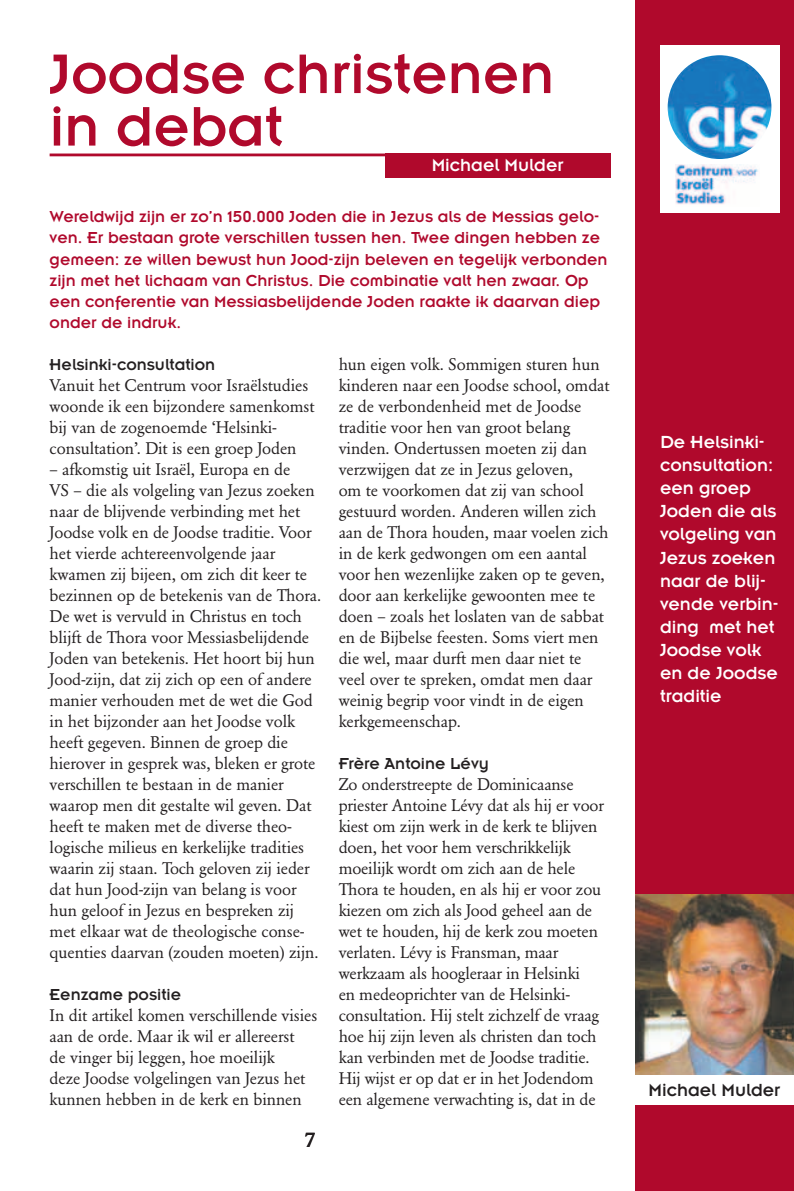
<style>
.page{position:relative;width:794px;height:1191px;background:#fff}
.page>*{position:absolute;margin:0;border:0;box-sizing:border-box;transform-origin:0 0}
.t1{font:61.25px/52.5px "Insignia";color:#b0092c}
.t2{font:500 21px "Garamond BE";color:#231f20}
.t3{font:19.25px/23.1px "Insignia";color:#fff}
.t4{font:19.25px "Insignia";color:#231f20}
.t5{font:17.5px/21px "Insignia";color:#b0092c}
.t6{font:17.5px "Insignia";color:#231f20}
.t7{font:16.62px/21px "Garamond BE";letter-spacing:-.005em;color:#231f20}
</style>
<div class="page">
<div style="left:635px;top:0;width:159px;height:1191px;background:#b0092c"></div>
<hr style="left:50px;top:153px;width:560px;height:3px;background:#b0092c">
<div style="left:385px;top:153px;width:225px;height:25px;background:#b0092c"></div>
<div style="left:635px;top:894px;width:159px;height:210px;background:#fff"></div>
<img style="left:635px;top:894px;width:159px;height:180px">
<div style="left:660px;top:45px;width:119px;height:167px;background:#fff"></div>
<img style="left:675px;top:164px;width:83px;height:41px">
<img style="left:667px;top:55px;width:104px;height:104px;border-radius:50%">
<h1 class="t1" style="left:50px;top:53px;width:506px">Joodse christenen in debat</h1>
<p class="t3" style="left:432px;top:155px;width:133px">Michael Mulder</p>
<p class="t5" style="left:50px;top:208px;width:559px">Wereldwijd zijn er zo’n 150.000 Joden die in Jezus als de Messias gelo&shy;ven. Er bestaan grote verschillen tussen hen. Twee dingen hebben ze gemeen: ze willen bewust hun Jood-zijn beleven en tegelijk verbonden zijn met het lichaam van Christus. Die combinatie valt hen zwaar. Op een conferentie van Messiasbelijdende Joden raakte ik daarvan diep onder de indruk.</p>
<p class="t6" style="left:50px;top:358px;width:167px">Helsinki-consultation</p>
<p class="t7" style="left:50px;top:376px;width:266px">Vanuit het Centrum voor Israëlstudies woonde ik een bijzondere samenkomst bij van de zogenoemde ‘Helsinki&shy;consultation’. Dit is een groep Joden</p>
<p class="t7" style="left:50px;top:460px;width:273px">– afkomstig uit Israël, Europa en de<br>VS – die als volgeling van Jezus zoeken naar de blijvende verbinding met het Joodse volk en de Joodse traditie. Voor het vierde achtereenvolgende jaar kwamen zij bijeen, om zich dit keer te bezinnen op de betekenis van de Thora.<br>De wet is vervuld in Christus en toch blijft de Thora voor Messiasbelijdende Joden van betekenis. Het hoort bij hun Jood-zijn, dat zij zich op een of andere manier verhouden met de wet die God in het bijzonder aan het Joodse volk heeft gegeven. Binnen de groep die hierover in gesprek was, bleken er grote verschillen te bestaan in de manier waarop men dit gestalte wil geven. Dat heeft te maken met de diverse theo&shy;logische milieus en kerkelijke tradities waarin zij staan. Toch geloven zij ieder dat hun Jood-zijn van belang is voor hun geloof in Jezus en bespreken zij met elkaar wat de theologische conse&shy;quenties daarvan (zouden moeten) zijn.</p>
<p class="t6" style="left:50px;top:988px;width:133px">Eenzame positie</p>
<p class="t7" style="left:50px;top:1006px;width:269px">In dit artikel komen verschillende visies aan de orde. Maar ik wil er allereerst<br>de vinger bij leggen, hoe moeilijk<br>deze Joodse volgelingen van Jezus het kunnen hebben in de kerk en binnen</p>
<p class="t2" style="left:305px;top:1130px;width:12px">7</p>
<p class="t7" style="left:339px;top:355px;width:272px">hun eigen volk. Sommigen sturen hun kinderen naar een Joodse school, omdat ze de verbondenheid met de Joodse traditie voor hen van groot belang vinden. Ondertussen moeten zij dan verzwijgen dat ze in Jezus geloven,<br>om te voorkomen dat zij van school gestuurd worden. Anderen willen zich aan de Thora houden, maar voelen zich in de kerk gedwongen om een aantal voor hen wezenlijke zaken op te geven, door aan kerkelijke gewoonten mee te doen – zoals het loslaten van de sabbat en de Bijbelse feesten. Soms viert men die wel, maar durft men daar niet te veel over te spreken, omdat men daar weinig begrip voor vindt in de eigen kerkgemeenschap.</p>
<p class="t6" style="left:339px;top:757px;width:152px">Frère Antoine Lévy</p>
<p class="t7" style="left:339px;top:775px;width:267px">Zo onderstreepte de Dominicaanse priester Antoine Lévy dat als hij er voor kiest om zijn werk in de kerk te blijven doen, het voor hem verschrikkelijk moeilijk wordt om zich aan de hele Thora te houden, en als hij er voor zou kiezen om zich als Jood geheel aan de wet te houden, hij de kerk zou moeten verlaten. Lévy is Fransman, maar werkzaam als hoogleraar in Helsinki<br>en medeoprichter van de Helsinki&shy;consultation. Hij stelt zichzelf de vraag hoe hij zijn leven als christen dan toch kan verbinden met de Joodse traditie.<br>Hij wijst er op dat er in het Jodendom een algemene verwachting is, dat in de</p>
<p class="t3" style="left:660px;top:432px;width:120px">De Helsinki&shy;consultation: een groep<br>Joden die als volgeling van<br>Jezus zoeken naar de blij&shy;vende verbin&shy;ding met het<br>Joodse volk en de Joodse traditie</p>
<p class="t4" style="left:648px;top:1084px;width:133px">Michael Mulder</p>
</div>
